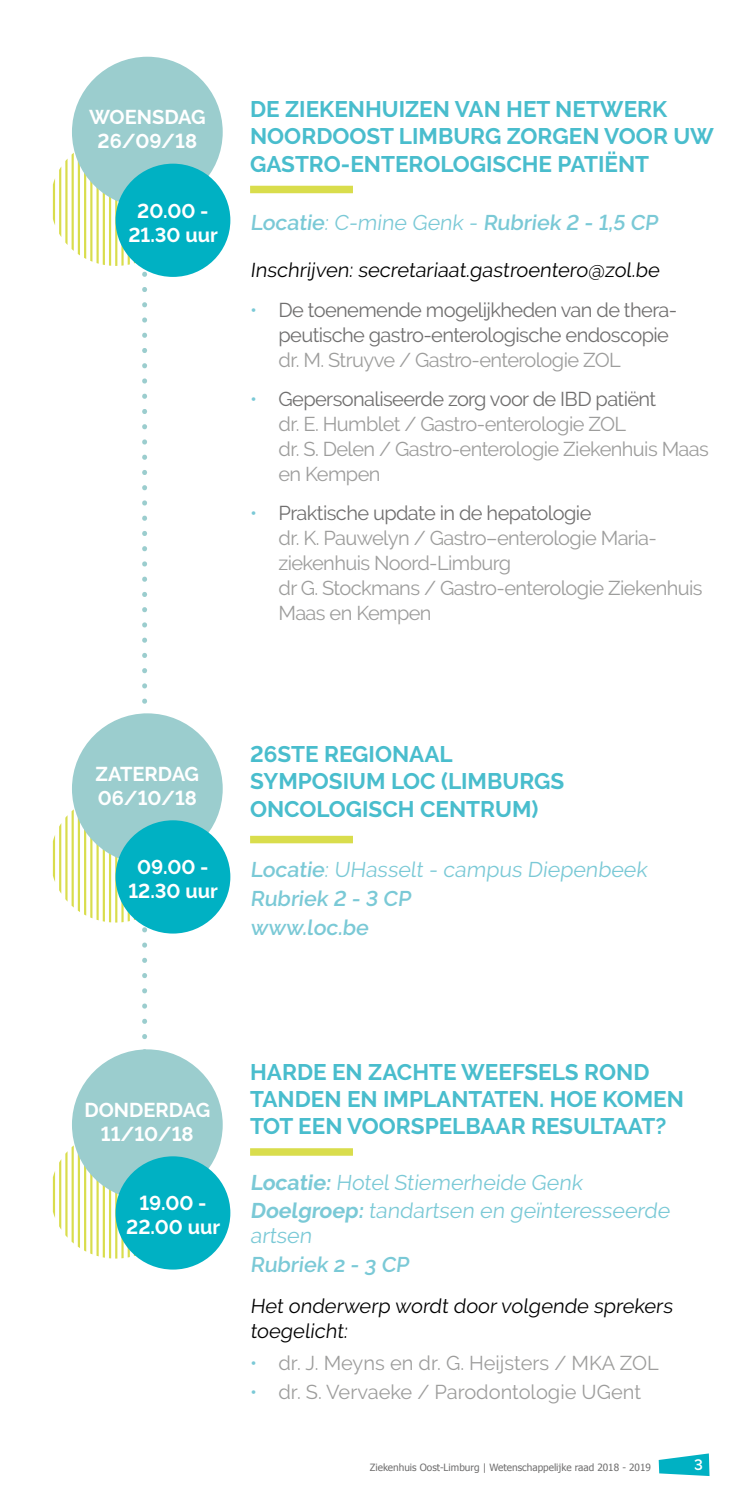
<style>
.page{position:relative;width:745px;height:1489px;background:#fff}
.page>*{position:absolute;margin:0;border:0;box-sizing:border-box;transform-origin:0 0}
.t1{font:700 22.5px/27.5px "Raleway";color:#49bdcd}
.t2{font:600 21.25px/28.5px "Raleway";color:#7ac9d6}
.t3{font:21.25px/28.5px "Raleway";color:#7ac9d6}
.t4{font:20px/25px "Raleway";letter-spacing:-.03em;color:#9d9d9c}
.t5{font:20px/25px "Raleway";color:#000}
.t6{font:700 20px/24px "Raleway";color:#fff;text-align:center}
.t7{font:20px/25px "Raleway";letter-spacing:-.03em;color:#706f6f}
.t8{font:20px "Raleway";color:#9d9d9c}
.t9{font:600 15px "Raleway";color:#fff}
.t10{font:10px "Tahoma";color:#706f6f}
.s1{font-weight:400}
.s2{color:#7ac9d6}
.s3{color:#706f6f}
.s4{font-weight:700}
</style>
<div class="page">
<svg style="left:658px;top:1453px;width:51px;height:22px"></svg>
<hr style="left:115px;top:138px;width:2px;height:128px;background:#d9dd4c">
<svg style="left:53px;top:141px;width:58px;height:125px"></svg>
<div style="left:72px;top:57px;width:150px;height:150px;background:#9bcdce;border-radius:50%"></div>
<div style="left:115px;top:164px;width:115px;height:113px;background:#00b1c3;border-radius:50%"></div>
<hr style="left:115px;top:794px;width:2px;height:128px;background:#d9dd4c">
<svg style="left:53px;top:797px;width:58px;height:125px"></svg>
<div style="left:72px;top:713px;width:150px;height:151px;background:#9bcdce;border-radius:50%"></div>
<div style="left:115px;top:820px;width:115px;height:113px;background:#00b1c3;border-radius:50%"></div>
<hr style="left:115px;top:1130px;width:2px;height:128px;background:#d9dd4c">
<svg style="left:53px;top:1133px;width:58px;height:125px"></svg>
<svg style="left:121px;top:163px;width:58px;height:1095px"></svg>
<div style="left:72px;top:1049px;width:150px;height:150px;background:#9bcdce;border-radius:50%"></div>
<div style="left:115px;top:1156px;width:115px;height:113px;background:#00b1c3;border-radius:50%"></div>
<div style="left:250px;top:186px;width:103px;height:7px;background:#d9dd4c"></div>
<div style="left:250px;top:835px;width:103px;height:8px;background:#d9dd4c"></div>
<div style="left:250px;top:1148px;width:103px;height:7px;background:#d9dd4c"></div>
<p class="t6" style="left:89px;top:105px;width:118px">WOENSDAG<br>26/09/18</p>
<p class="t6" style="left:128px;top:199px;width:91px">20.00 -<br>21.30 uur</p>
<p class="t1" style="left:250px;top:95px;width:465px">DE ZIEKENHUIZEN VAN HET NETWERK<br>NOORDOOST LIMBURG ZORGEN VOOR UW<br>GASTRO-ENTEROLOGISCHE PATIËNT</p>
<p class="t2" style="left:250px;top:208px;width:412px">Locatie<span class="s1">: C-mine Genk -</span> Rubriek 2 - 1,5 CP</p>
<p class="t5" style="left:250px;top:258px;width:413px">Inschrijven: secretariaat.gastroentero@zol.be</p>
<p class="t7" style="left:278px;top:297px;width:400px;text-indent:-28px"><span class="s2">•</span> De toenemende mogelijkheden van de thera&shy;peutische gastro-enterologische endoscopie</p>
<p class="t4" style="left:278px;top:347px;width:343px">dr. M. Struyve / Gastro-enterologie ZOL</p>
<p class="t4" style="left:278px;top:386px;width:431px;text-indent:-28px"><span class="s2">•</span> <span class="s3">Gepersonaliseerde zorg voor de IBD patiënt<br></span>dr. E. Humblet / Gastro-enterologie ZOL<br>dr. S. Delen / Gastro-enterologie Ziekenhuis Maas en Kempen</p>
<p class="t4" style="left:278px;top:500px;width:425px;text-indent:-28px"><span class="s2">•</span> <span class="s3">Praktische update in de hepatologie<br></span>dr. K. Pauwelyn / Gastro–enterologie Maria&shy;ziekenhuis Noord-Limburg<br>dr G. Stockmans / Gastro-enterologie Ziekenhuis Maas en Kempen</p>
<p class="t6" style="left:95px;top:761px;width:105px;text-align:left">ZATERDAG<br>06/10/18</p>
<p class="t6" style="left:128px;top:855px;width:91px">09.00 -<br>12.30 uur</p>
<p class="t1" style="left:250px;top:740px;width:315px">26STE REGIONAAL<br>SYMPOSIUM LOC (LIMBURGS<br>ONCOLOGISCH CENTRUM)</p>
<p class="t2" style="left:250px;top:855px;width:401px">Locatie<span class="s1">: UHasselt - campus Diepenbeek<br></span>Rubriek 2 - 3 CP<br>www.loc.be</p>
<p class="t6" style="left:84px;top:1097px;width:127px">DONDERDAG<br>11/10/18</p>
<p class="t6" style="left:126px;top:1191px;width:95px">19.00 -<br>22.00 uur</p>
<p class="t1" style="left:250px;top:1058px;width:435px">HARDE EN ZACHTE WEEFSELS ROND<br>TANDEN EN IMPLANTATEN. HOE KOMEN<br>TOT EEN VOORSPELBAAR RESULTAAT?</p>
<p class="t3" style="left:250px;top:1167px;width:423px"><span class="s4">Locatie:</span> Hotel Stiemerheide Genk<br><span class="s4">Doelgroep:</span> tandartsen en geïnteresseerde</p>
<p class="t3" style="left:250px;top:1221px;width:66px">artsen</p>
<p class="t2" style="left:250px;top:1250px;width:163px">Rubriek 2 - 3 CP</p>
<p class="t5" style="left:250px;top:1293px;width:426px">Het onderwerp wordt door volgende sprekers toegelicht:</p>
<p class="t8" style="left:250px;top:1351px;width:410px"><span class="s2">•</span> dr. J. Meyns en dr. G. Heijsters / MKA ZOL</p>
<p class="t8" style="left:250px;top:1379px;width:392px"><span class="s2">•</span> dr. S. Vervaeke / Parodontologie UGent</p>
<p class="t10" style="left:369px;top:1460px;width:282px">Ziekenhuis Oost-Limburg | Wetenschappelijke raad 2018 - 2019</p>
<p class="t9" style="left:693px;top:1455px;width:10px">3</p>
</div>
